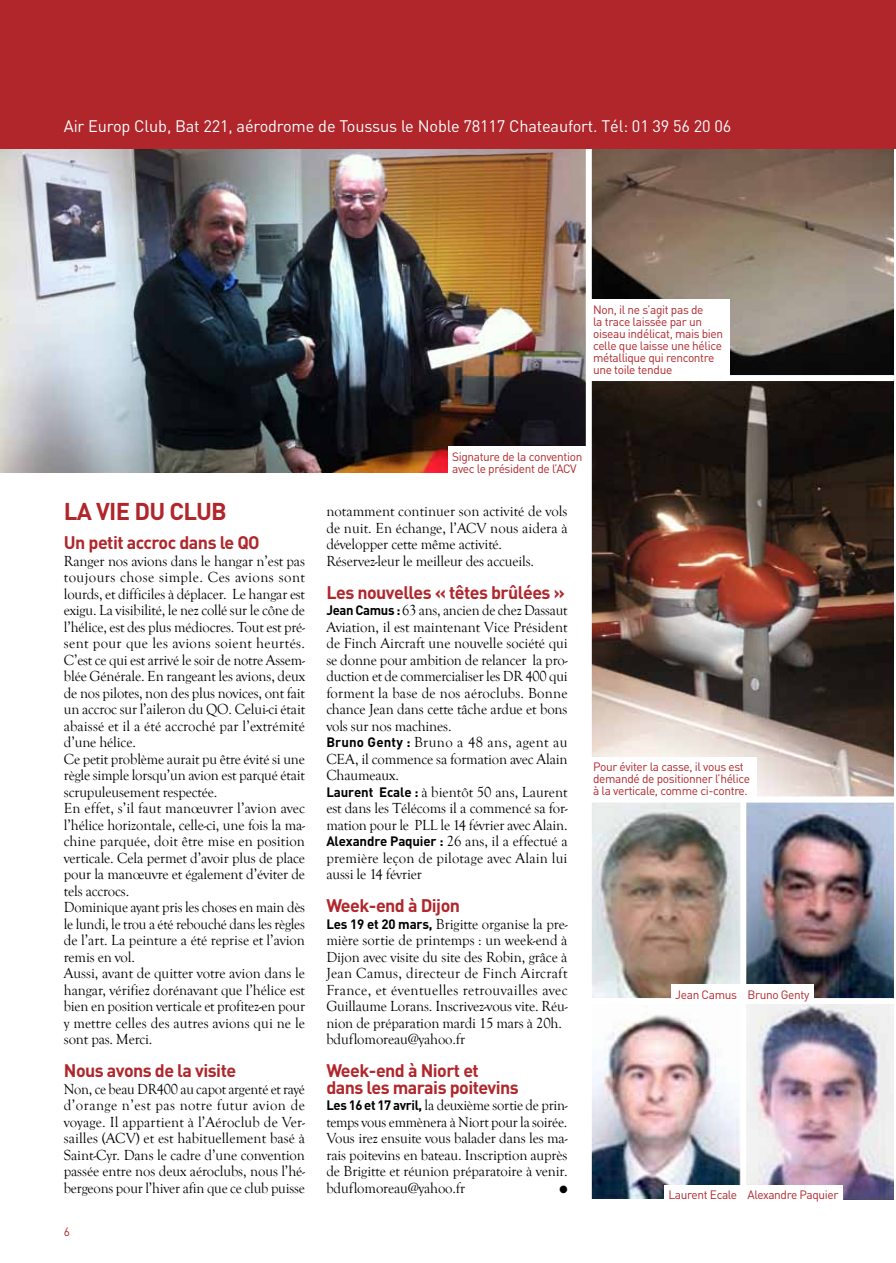
<style>
.page{position:relative;width:896px;height:1263px;background:#fff}
.page>*{position:absolute;margin:0;border:0;box-sizing:border-box;transform-origin:0 0}
.t1{font:700 24px "DIN";color:#b0262b}
.t2{font:700 18px/16.5px "DIN";letter-spacing:-.03em;color:#b0262b}
.t3{font:16.5px "DIN";letter-spacing:-.01em;color:#fff}
.t4{font:15px/16.5px "Goudy Old Style T";letter-spacing:-.01em;color:#000}
.t5{font:15px/16.5px "Goudy Old Style T";letter-spacing:-.01em;color:#000;text-align:justify;scale:.96 1}
.t6{font:12px/12px "DIN";letter-spacing:-.03em;color:#b0262b}
.t7{font:10.5px "Zapf Dingbats ITC";color:#000}
.s1{font-family:"DIN";font-weight:700;font-size:13.5px}
</style>
<div class="page">
<img style="left:0;top:149px;width:585px;height:323px">
<img style="left:591px;top:149px;width:302px;height:226px">
<img style="left:592px;top:803px;width:148px;height:195px">
<img style="left:746px;top:803px;width:147px;height:195px">
<img style="left:746px;top:1004px;width:147px;height:195px">
<img style="left:591px;top:381px;width:302px;height:415px">
<img style="left:591px;top:1014px;width:149px;height:185px">
<div style="left:588px;top:757px;width:168px;height:42px;background:#fff"></div>
<div style="left:588px;top:300px;width:141px;height:78px;background:#fff"></div>
<div style="left:447px;top:446px;width:141px;height:26px;background:#fff"></div>
<div style="left:670px;top:984px;width:71px;height:14px;background:#fff"></div>
<div style="left:742px;top:984px;width:71px;height:14px;background:#fff"></div>
<div style="left:664px;top:1185px;width:77px;height:14px;background:#fff"></div>
<div style="left:742px;top:1185px;width:100px;height:14px;background:#fff"></div>
<div style="left:0;top:0;width:893px;height:149px;background:#b0262b"></div>
<hr style="left:893px;top:0;width:2px;height:149px;background:#b0262b">
<p class="t3" style="left:64px;top:116px;width:668px">Air Europ Club, Bat 221, aérodrome de Toussus le Noble 78117 Chateaufort. Tél: 01 39 56 20 06</p>
<p class="t6" style="left:592px;top:303px;width:132px">Non, il ne s’agit pas de<br>la trace laissée par un oiseau indélicat, mais bien celle que laisse une hélice métallique qui rencontre une toile tendue</p>
<h1 class="t1" style="left:64px;top:495px;width:161px">La Vie du club</h1>
<p class="t2" style="left:64px;top:533px;width:195px">Un petit accroc dans le QO</p>
<p class="t4" style="left:64px;top:553px;width:243px">Ranger nos avions dans le hangar n’est pas toujours chose simple. Ces avions sont lourds, et difficiles à déplacer. Le hangar est exigu. La visibilité, le nez collé sur le cône de l’hélice, est des plus médiocres. Tout est pré&shy;sent pour que les avions soient heurtés.<br>C’est ce qui est arrivé le soir de notre Assem&shy;blée Générale. En rangeant les avions, deux de nos pilotes, non des plus novices, ont fait un accroc sur l’aileron du QO. Celui-ci était abaissé et il a été accroché par l’extrémité d’une hélice.<br>Ce petit problème aurait pu être évité si une règle simple lorsqu’un avion est parqué était scrupuleusement respectée.<br>En effet, s’il faut manœuvrer l’avion avec l’hélice horizontale, celle-ci, une fois la ma&shy;chine parquée, doit être mise en position verticale. Cela permet d’avoir plus de place pour la manœuvre et également d’éviter de tels accrocs.<br>Dominique ayant pris les choses en main dès le lundi, le trou a été rebouché dans les règles de l’art. La peinture a été reprise et l’avion remis en vol.<br>Aussi, avant de quitter votre avion dans le hangar, vérifiez dorénavant que l’hélice est bien en position verticale et profitez-en pour y mettre celles des autres avions qui ne le sont pas. Merci.</p>
<p class="t2" style="left:64px;top:1061px;width:174px">N ous avons de la visite</p>
<p class="t5" style="left:64px;top:1081px;width:253px">Non, ce beau DR400 au capot argenté et rayé d’orange n’est pas notre futur avion de voyage. Il appartient à l’Aéroclub de Ver&shy;sailles (ACV) et est habituellement basé à Saint-Cyr. Dans le cadre d’une convention passée entre nos deux aéroclubs, nous l’hé&shy;bergeons pour l’hiver afin que ce club puisse</p>
<p class="t6" style="left:64px;top:1225px;width:8px">6</p>
<p class="t6" style="left:452px;top:450px;width:132px">Signature de la convention avec le président de l’ACV</p>
<p class="t4" style="left:326px;top:503px;width:242px">notamment continuer son activité de vols de nuit. En échange, l’ACV nous aidera à développer cette même activité.<br>Réservez-leur le meilleur des accueils.</p>
<p class="t2" style="left:326px;top:583px;width:240px">Les nouvelles « têtes brûlées »</p>
<p class="t4" style="left:326px;top:602px;width:243px"><span class="s1">Jean Camus :</span> 63 ans, ancien de chez Dassaut Aviation, il est maintenant Vice Président de Finch Aircraft une nouvelle société qui se donne pour ambition de relancer la pro&shy;duction et de commercialiser les DR 400 qui forment la base de nos aéroclubs. Bonne chance Jean dans cette tâche ardue et bons vols sur nos machines.<br><span class="s1">Bruno Genty :</span> Bruno a 48 ans, agent au CEA, il commence sa formation avec Alain Chaumeaux.<br><span class="s1">Laurent Ecale :</span> à bientôt 50 ans, Laurent est dans les Télécoms il a commencé sa for&shy;mation pour le PLL le 14 février avec Alain.<br><span class="s1">Alexandre Paquier :</span> 26 ans, il a effectué a première leçon de pilotage avec Alain lui aussi le 14 février</p>
<p class="t2" style="left:326px;top:896px;width:135px">Week-end à Dijon</p>
<p class="t4" style="left:326px;top:916px;width:243px"><span class="s1">Les 19 et 20 mars,</span> Brigitte organise la pre&shy;mière sortie de printemps : un week-end à Dijon avec visite du site des Robin, grâce à Jean Camus, directeur de Finch Aircraft France, et éventuelles retrouvailles avec Guillaume Lorans. Inscrivez-vous vite. Réu&shy;nion de préparation mardi 15 mars à 20h. bduflomoreau@yahoo.fr</p>
<p class="t2" style="left:326px;top:1061px;width:194px">Week-end à N iort et dans les marais poitevins</p>
<p class="t4" style="left:326px;top:1097px;width:243px;text-align:justify"><span class="s1">Les 16 et 17 avril,</span> la deuxième sortie de prin&shy;temps vous emmènera à Niort pour la soirée.<br>Vous irez ensuite vous balader dans les ma&shy;rais poitevins en bateau. Inscription auprès de Brigitte et réunion préparatoire à venir. bduflomoreau@yahoo.fr</p>
<p class="t7" style="left:559px;top:1184px;width:10px">●</p>
<p class="t6" style="left:592px;top:761px;width:158px">Pour éviter la casse, il vous est demandé de positionner l’hélice à la verticale, comme ci-contre.</p>
<p class="t6" style="left:675px;top:988px;width:135px">Jean Camus Bruno Genty</p>
<p class="t6" style="left:668px;top:1189px;width:171px">Laurent Ecale Alexandre Paquier</p>
</div>
